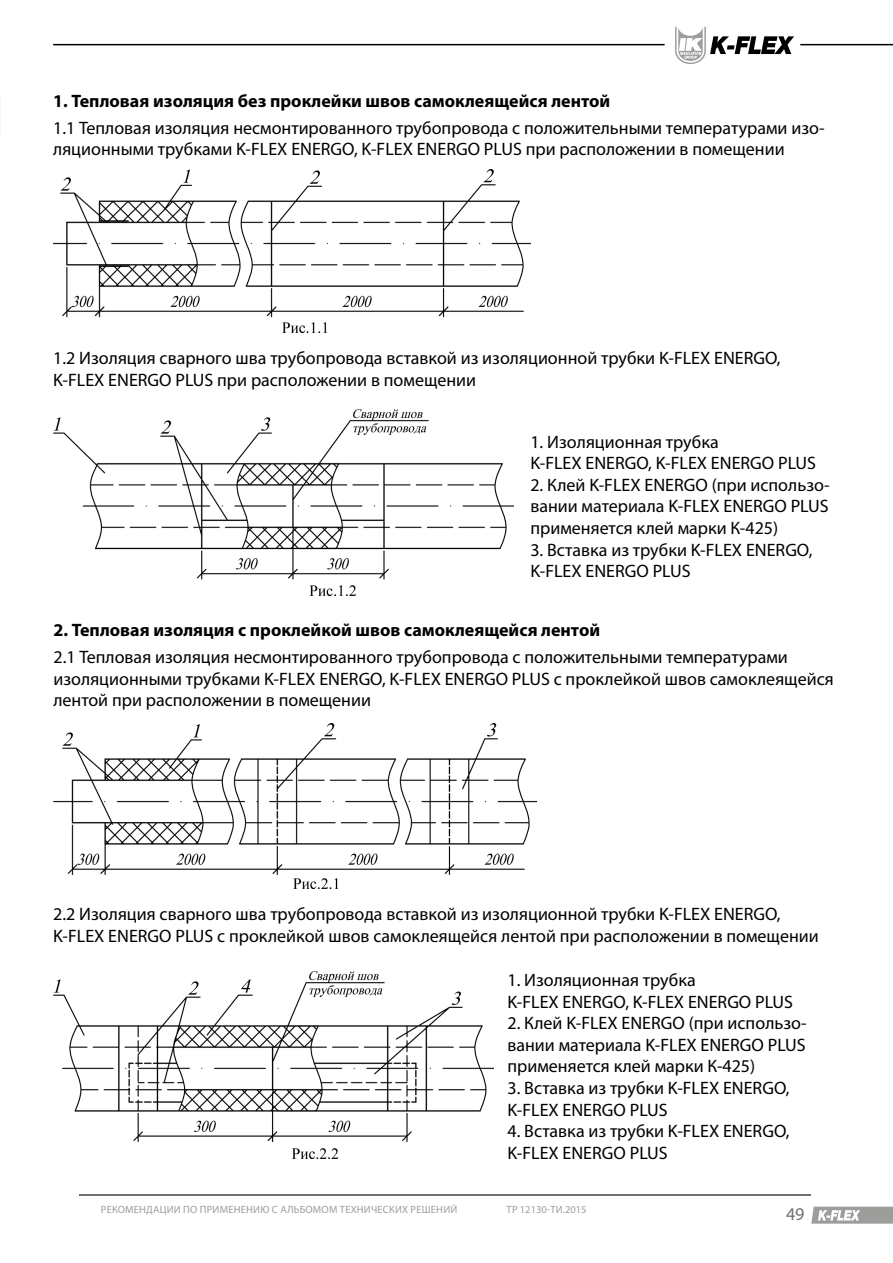
<style>
.page{position:relative;width:893px;height:1263px;background:#fff}
.page>*{position:absolute;margin:0;border:0;box-sizing:border-box;transform-origin:0 0}
.t1{font:18px/21.6px "Myriad Pro";color:#000}
.t2{font:700 18px "Myriad Pro";color:#000}
.t3{font:18px "Myriad Pro";color:#706f6f}
.t4{font:10.5px "Myriad Pro";letter-spacing:.02em;color:#9d9d9c}
.t5{font:10.5px "Myriad Pro";color:#9d9d9c}
</style>
<div class="page">
<hr style="left:80px;top:1194px;width:731px;height:1px;background:#706f6f">
<svg style="left:811px;top:1206px;width:82px;height:18px"></svg>
<hr style="left:53px;top:44px;width:612px;height:1px;background:#000">
<hr style="left:800px;top:44px;width:93px;height:1px;background:#000">
<svg style="left:675px;top:27px;width:119px;height:37px"></svg>
<img style="left:53px;top:169px;width:477px;height:163px">
<img style="left:53px;top:409px;width:460px;height:187px">
<img style="left:53px;top:723px;width:483px;height:165px">
<img style="left:53px;top:971px;width:440px;height:187px">
<p class="t2" style="left:53px;top:89px;width:559px">1. Тепловая изоляция без проклейки швов самоклеящейся лентой</p>
<p class="t1" style="left:53px;top:117px;width:773px">1.1 Тепловая изоляция несмонтированного трубопровода с положительными температурами изо&shy;ляционными трубками K-FLEX ENERGO, K-FLEX ENERGO PLUS при расположении в помещении</p>
<p class="t1" style="left:53px;top:347px;width:729px">1.2 Изоляция сварного шва трубопровода вставкой из изоляционной трубки K-FLEX ENERGO,<br>K-FLEX ENERGO PLUS при расположении в помещении</p>
<p class="t1" style="left:530px;top:430px;width:287px">1. Изоляционная трубка<br>K-FLEX ENERGO, K-FLEX ENERGO PLUS</p>
<p class="t1" style="left:530px;top:474px;width:301px;text-align:justify">2. Клей K-FLEX ENERGO (при использо&shy;вании материала K-FLEX ENERGO PLUS применяется клей марки К-425)</p>
<p class="t1" style="left:530px;top:538px;width:284px">3. Вставка из трубки K-FLEX ENERGO,<br>K-FLEX ENERGO PLUS</p>
<p class="t2" style="left:53px;top:618px;width:548px">2. Тепловая изоляция с проклейкой швов самоклеящейся лентой</p>
<p class="t1" style="left:53px;top:646px;width:782px">2.1 Тепловая изоляция несмонтированного трубопровода с положительными температурами изоляционными трубками K-FLEX ENERGO, K-FLEX ENERGO PLUS с проклейкой швов самоклеящейся лентой при расположении в помещении</p>
<p class="t1" style="left:53px;top:903px;width:767px">2.2 Изоляция сварного шва трубопровода вставкой из изоляционной трубки K-FLEX ENERGO,<br>K-FLEX ENERGO PLUS с проклейкой швов самоклеящейся лентой при расположении в помещении</p>
<p class="t1" style="left:507px;top:969px;width:287px">1. Изоляционная трубка<br>K-FLEX ENERGO, K-FLEX ENERGO PLUS</p>
<p class="t1" style="left:507px;top:1012px;width:301px;text-align:justify">2. Клей K-FLEX ENERGO (при использо&shy;вании материала K-FLEX ENERGO PLUS применяется клей марки К-425)</p>
<p class="t1" style="left:507px;top:1077px;width:284px">3. Вставка из трубки K-FLEX ENERGO,<br>K-FLEX ENERGO PLUS</p>
<p class="t1" style="left:507px;top:1120px;width:284px">4. Вставка из трубки K-FLEX ENERGO,<br>K-FLEX ENERGO PLUS</p>
<p class="t4" style="left:101px;top:1203px;width:358px">РЕКОМЕНДАЦИИ ПО ПРИМЕНЕНИЮ С АЛЬБОМОМ ТЕХНИЧЕСКИХ РЕШЕНИЙ</p>
<p class="t5" style="left:507px;top:1203px;width:82px">ТР 12130-ТИ.2015</p>
<p class="t3" style="left:786px;top:1203px;width:20px">49</p>
</div>
